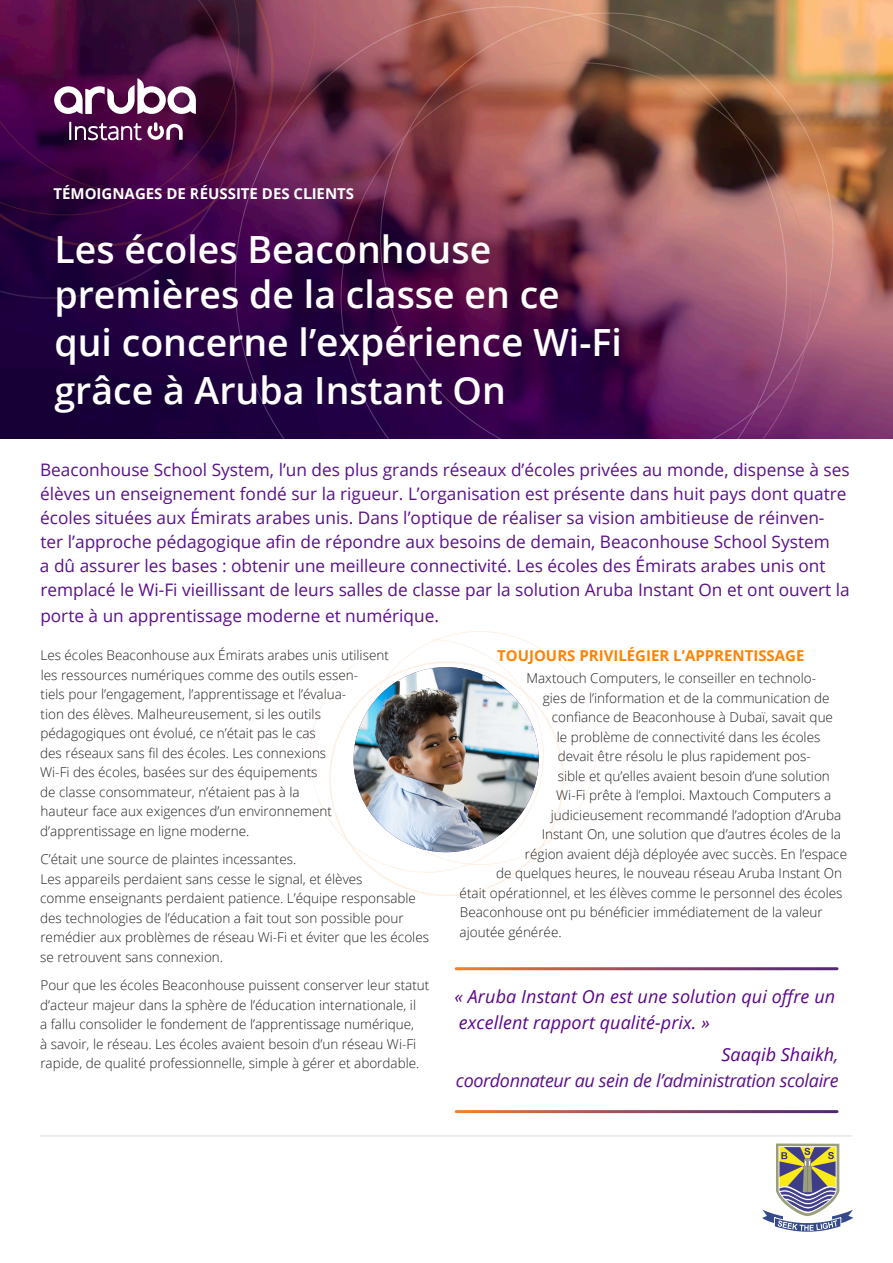
<style>
.page{position:relative;width:893px;height:1263px;background:#fff}
.page>*{position:absolute;margin:0;border:0;box-sizing:border-box;transform-origin:0 0}
.Body__Head_10_14_Bol{font:600 37.5px/47px "Open Sans";color:#fff}
.Pull_Quote--12_15_Op{font:italic 18px/25.5px "Open Sans";letter-spacing:.005em;color:#5c058b}
.Body_Copy{font:italic 18px/25.5px "Open Sans";letter-spacing:-.02em;color:#5c0f8c;text-align:right}
.Intro__Body_Text_13{font:17.25px/24.3px "Open Sans";color:#5c0f8c}
.Body__Head_10_14_Bol-2{font:700 15px "Open Sans";color:#ff8300}
.t1{font:700 15px "Open Sans";color:#fff}
.Body_Copy-2{font:300 13.5px/19.5px "Open Sans";color:#231f20}
.s1{font-size:39px}
.s2{color:#5c008b}
</style>
<div class="page">
<img style="left:0;top:0;width:893px;height:439px">
<svg style="left:0;top:0;width:198px;height:299px;background:#39043f"></svg>
<svg style="left:824px;top:0;width:40px;height:439px;background:#be7f6f"></svg>
<svg style="left:198px;top:0;width:626px;height:439px;background:#5e294d"></svg>
<svg style="left:54px;top:78px;width:142px;height:36px"></svg>
<svg style="left:69px;top:122px;width:114px;height:18px"></svg>
<img style="left:309px;top:31px;width:533px;height:408px">
<hr style="left:40px;top:1135px;width:811px;height:1px;background:#dcdcdc">
<svg style="left:558px;top:662px;width:38px;height:172px"></svg>
<svg style="left:310px;top:631px;width:248px;height:255px"></svg>
<svg style="left:762px;top:1143px;width:92px;height:89px"></svg>
<img style="left:354px;top:667px;width:185px;height:185px;border-radius:93px">
<p class="t1" style="left:53px;top:183px;width:302px">TÉMOIGNAGES DE RÉUSSITE DES CLIENTS</p>
<p class="Body__Head_10_14_Bol" style="left:54px;top:225px;width:569px">Les écoles Beaconhouse premières de la classe en ce qui concerne l’<span class="s1">expérience</span> Wi-Fi grâce à Aruba Instant On</p>
<p class="Intro__Body_Text_13" style="left:40px;top:457px;width:811px">Beaconhouse School System, l’un des plus grands réseaux d’écoles privées au monde, dispense à ses élèves un enseignement fondé sur la rigueur. L’organisation est présente dans huit pays dont quatre écoles situées aux Émirats arabes unis. Dans l’optique de réaliser sa vision ambitieuse de réinven&shy;ter l’approche pédagogique afin de répondre aux besoins de demain, Beaconhouse School System<br>a dû assurer les bases : obtenir une meilleure connectivité. Les écoles des Émirats arabes unis ont remplacé le Wi-Fi vieillissant de leurs salles de classe par la solution Aruba Instant On et ont ouvert la porte à un apprentissage moderne et numérique.</p>
<p class="Body_Copy-2" style="left:40px;top:645px;width:350px">Les écoles Beaconhouse aux Émirats arabes unis utilisent les ressources numériques comme des outils essen-<br>tiels pour l’engagement, l’apprentissage et l’évalua-<br>tion des élèves. Malheureusement, si les outils pédagogiques ont évolué, ce n’était pas le cas<br>des réseaux sans fil des écoles. Les connexions<br>Wi-Fi des écoles, basées sur des équipements<br>de classe consommateur, n’étaient pas à la<br>hauteur face aux exigences d’un environnement d’apprentissage en ligne moderne.</p>
<p class="Body_Copy-2" style="left:40px;top:849px;width:390px">C’était une source de plaintes incessantes.<br>Les appareils perdaient sans cesse le signal, et élèves<br>comme enseignants perdaient patience. L’équipe responsable des technologies de l’éducation a fait tout son possible pour remédier aux problèmes de réseau Wi-Fi et éviter que les écoles se retrouvent sans connexion.</p>
<p class="Body_Copy-2" style="left:40px;top:975px;width:391px">Pour que les écoles Beaconhouse puissent conserver leur statut d’acteur majeur dans la sphère de l’éducation internationale, il<br>a fallu consolider le fondement de l’apprentissage numérique,<br>à savoir, le réseau. Les écoles avaient besoin d’un réseau Wi-Fi rapide, de qualité professionnelle, simple à gérer et abordable.</p>
<p class="Body__Head_10_14_Bol-2" style="left:497px;top:645px;width:309px">TOUJOURS PRIVILÉGIER L’APPRENTISSAGE</p>
<p class="Body_Copy-2" style="left:526px;top:668px;width:291px">Maxtouch Computers, le conseiller en technolo-</p>
<p class="Body_Copy-2" style="left:543px;top:687px;width:288px">gies de l’information et de la communication de</p>
<p class="Body_Copy-2" style="left:552px;top:707px;width:283px">confiance de Beaconhouse à Dubaï, savait que</p>
<p class="Body_Copy-2" style="left:557px;top:726px;width:265px">le problème de connectivité dans les écoles</p>
<p class="Body_Copy-2" style="left:558px;top:746px;width:255px">devait être résolu le plus rapidement pos-</p>
<p class="Body_Copy-2" style="left:558px;top:765px;width:274px">sible et qu’elles avaient besoin d’une solution</p>
<p class="Body_Copy-2" style="left:556px;top:785px;width:276px">Wi-Fi prête à l’emploi. Maxtouch Computers a</p>
<p class="Body_Copy-2" style="left:551px;top:804px;width:292px">judicieusement recommandé l’adoption d’Aruba</p>
<p class="Body_Copy-2" style="left:542px;top:824px;width:301px">Instant On, une solution que d’autres écoles de la</p>
<p class="Body_Copy-2" style="left:525px;top:843px;width:324px">région avaient déjà déployée avec succès. En l’espace</p>
<p class="Body_Copy-2" style="left:496px;top:863px;width:348px">de quelques heures, le nouveau réseau Aruba Instant On</p>
<p class="Body_Copy-2" style="left:460px;top:882px;width:384px">était opérationnel, et les élèves comme le personnel des écoles</p>
<p class="Body_Copy-2" style="left:460px;top:902px;width:364px">Beaconhouse ont pu bénéficier immédiatement de la valeur</p>
<p class="Body_Copy-2" style="left:460px;top:921px;width:104px">ajoutée générée.</p>
<p class="Pull_Quote--12_15_Op" style="left:455px;top:983px;width:382px">« Aruba Instant On est une solution qui offre un excellent rapport qualité-prix. »</p>
<p class="Body_Copy" style="left:456px;top:1041px;width:384px"><span class="s2">Saaqib Shaikh</span>,<br>coordonnateur au sein de l’administration scolaire</p>
</div>
